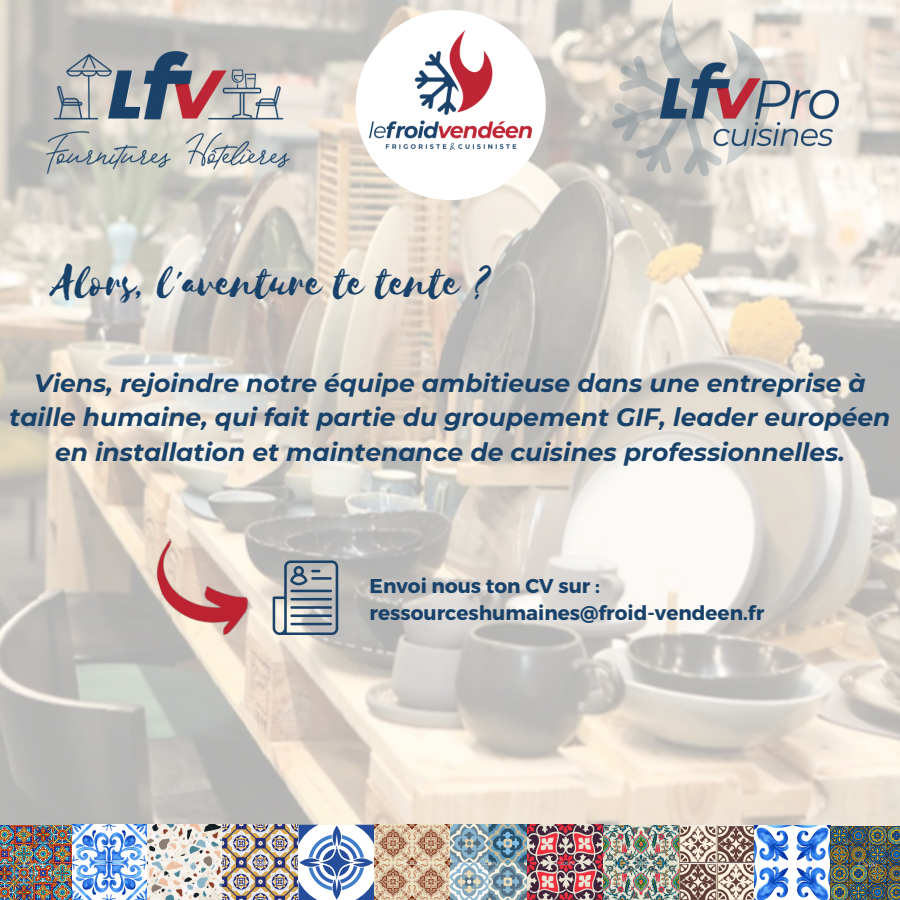
<style>
.page{position:relative;width:900px;height:900px;background:#fff}
.page>*{position:absolute;margin:0;border:0;box-sizing:border-box;transform-origin:0 0}
.t1{font:48.5px "Selima";color:#19426a}
.t2{font:italic 700 25px/34.5px "Montserrat";color:#19426a;text-align:center}
.t3{font:700 20px "Montserrat";color:#19426a}
</style>
<div class="page">
<img style="left:0;top:0;width:900px;height:827px">
<div style="left:356px;top:10px;width:190px;height:190px;background:#fff;border-radius:50%"></div>
<img style="left:370px;top:31px;width:162px;height:118px">
<img style="left:0;top:825px;width:298px;height:75px">
<svg style="left:298px;top:825px;width:76px;height:75px"></svg>
<img style="left:374px;top:825px;width:457px;height:75px">
<img style="left:830px;top:827px;width:70px;height:73px">
<img style="left:46px;top:51px;width:243px;height:122px">
<img style="left:613px;top:0;width:225px;height:175px">
<svg style="left:273px;top:560px;width:65px;height:75px;background:#a7adb0"></svg>
<hr style="left:311px;top:577px;width:21px;height:3px;background:#1b436a">
<hr style="left:290px;top:590px;width:42px;height:2px;background:#1b436a">
<hr style="left:290px;top:598px;width:42px;height:3px;background:#1b436a">
<hr style="left:290px;top:606px;width:42px;height:3px;background:#1b436a">
<hr style="left:290px;top:614px;width:42px;height:3px;background:#1b436a">
<hr style="left:290px;top:623px;width:42px;height:2px;background:#1b436a">
<img style="left:147px;top:522px;width:108px;height:127px">
<h1 class="t1" style="left:52px;top:257px;width:442px">Alors, l'aventure te tente ?</h1>
<p class="t2" style="left:10px;top:365px;width:882px">Viens, rejoindre notre équipe ambitieuse dans une entreprise à taille humaine, qui fait partie du groupement GIF, leader européen en installation et maintenance de cuisines professionnelles.</p>
<p class="t3" style="left:370px;top:572px;width:232px">Envoi nous ton CV sur :</p>
<p class="t3" style="left:370px;top:600px;width:396px">ressourceshumaines@froid-vendeen.fr</p>
</div>
